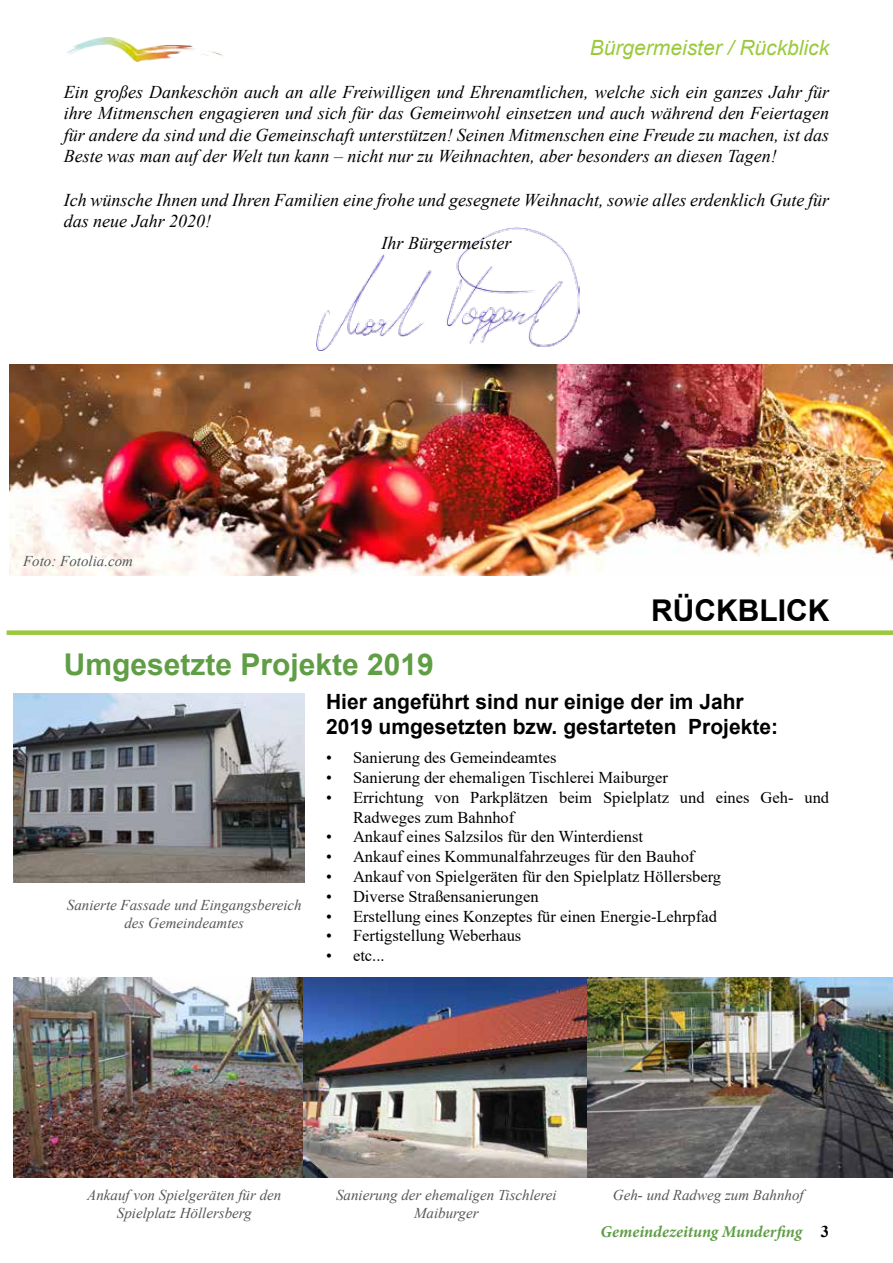
<style>
.page{position:relative;width:893px;height:1263px;background:#fff}
.page>*{position:absolute;margin:0;border:0;box-sizing:border-box;transform-origin:0 0}
.t1{font:700 30px "Arial";color:#5f9e45}
.t2{font:700 30px "Arial";color:#000}
.t3{font:700 21px/25.2px "Arial";color:#000}
.t4{font:italic 21px "Arial";color:#9aca3c}
.t5{font:italic 18px/21.6px "Times New Roman";color:#000;text-align:justify}
.t6{font:16.5px/19.8px "Times New Roman";color:#000}
.t7{font:italic 700 16.5px "Minion Pro";color:#5f9e45}
.t8{font:italic 15px/18px "Times New Roman";color:#565659;text-align:center}
.s1{font-family:"Times New Roman";font-style:normal;color:#000}
</style>
<div class="page">
<img style="left:67px;top:38px;width:156px;height:23px">
<img style="left:316px;top:228px;width:263px;height:123px">
<div style="left:7px;top:630px;width:886px;height:5px;background:#9aca3c"></div>
<img style="left:9px;top:365px;width:884px;height:210px">
<img style="left:14px;top:977px;width:879px;height:200px">
<img style="left:14px;top:694px;width:291px;height:189px">
<p class="t4" style="left:590px;top:34px;width:241px">Bürgermeister / Rückblick</p>
<p class="t5" style="left:64px;top:80px;width:767px">Ein großes Dankeschön auch an alle Freiwilligen und Ehrenamtlichen, welche sich ein ganzes Jahr für ihre Mitmenschen engagieren und sich für das Gemeinwohl einsetzen und auch während den Feiertagen für andere da sind und die Gemeinschaft unterstützen! Seinen Mitmenschen eine Freude zu machen, ist das Beste was man auf der Welt tun kann – nicht nur zu Weihnachten, aber besonders an diesen Tagen!</p>
<p class="t5" style="left:64px;top:188px;width:767px">Ich wünsche Ihnen und Ihren Familien eine frohe und gesegnete Weihnacht, sowie alles erdenklich Gute für</p>
<p class="t5" style="left:64px;top:210px;width:149px">das neue Jahr 2020!</p>
<p class="t5" style="left:382px;top:231px;width:131px">Ihr Bürgermeister</p>
<p class="t8" style="left:23px;top:551px;width:111px">Foto: Fotolia.com</p>
<h1 class="t2" style="left:651px;top:589px;width:180px">RÜCKBLICK</h1>
<h1 class="t1" style="left:64px;top:643px;width:372px">Umgesetzte Projekte 2019</h1>
<p class="t3" style="left:326px;top:689px;width:454px">Hier angeführt sind nur einige der im Jahr<br>2019 umgesetzten bzw. gestarteten Projekte:</p>
<p class="t6" style="left:326px;top:747px;width:232px">• Sanierung des Gemeindeamtes</p>
<p class="t6" style="left:326px;top:767px;width:343px">• Sanierung der ehemaligen Tischlerei Maiburger</p>
<p class="t6" style="left:353px;top:787px;width:478px;text-indent:-27px">• Errichtung von Parkplätzen beim Spielplatz und eines Geh- und<br>Radweges zum Bahnhof</p>
<p class="t6" style="left:326px;top:826px;width:319px">• Ankauf eines Salzsilos für den Winterdienst</p>
<p class="t6" style="left:326px;top:846px;width:370px">• Ankauf eines Kommunalfahrzeuges für den Bauhof</p>
<p class="t6" style="left:326px;top:866px;width:397px">• Ankauf von Spielgeräten für den Spielplatz Höllersberg</p>
<p class="t6" style="left:326px;top:886px;width:214px">• Diverse Straßensanierungen</p>
<p class="t6" style="left:326px;top:905px;width:392px">• Erstellung eines Konzeptes für einen Energie-Lehrpfad</p>
<p class="t6" style="left:326px;top:925px;width:197px">• Fertigstellung Weberhaus</p>
<p class="t6" style="left:326px;top:945px;width:60px">• etc...</p>
<p class="t8" style="left:67px;top:896px;width:236px">Sanierte Fassade und Eingangsbereich des Gemeindeamtes</p>
<p class="t8" style="left:87px;top:1185px;width:196px">Ankauf von Spielgeräten für den<br>Spielplatz Höllersberg</p>
<p class="t8" style="left:336px;top:1185px;width:222px">Sanierung der ehemaligen Tischlerei</p>
<p class="t8" style="left:613px;top:1185px;width:192px">Geh- und Radweg zum Bahnhof</p>
<p class="t8" style="left:414px;top:1203px;width:66px">Maiburger</p>
<p class="t7" style="left:600px;top:1220px;width:230px">Gemeindezeitung Munderfing <span class="s1">3</span></p>
</div>
